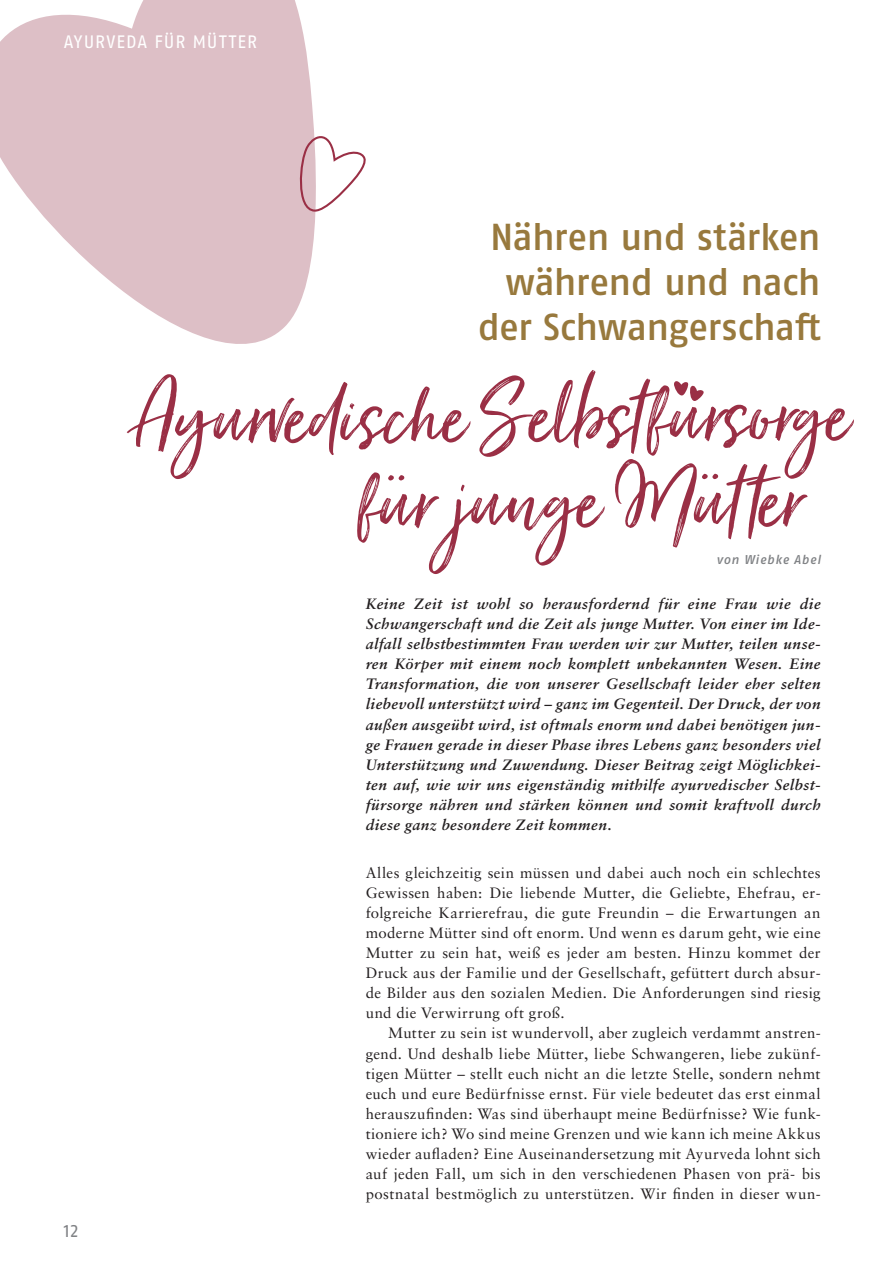
<style>
.page{position:relative;width:893px;height:1263px;background:#fff}
.page>*{position:absolute;margin:0;border:0;box-sizing:border-box;transform-origin:0 0}
.t1{font:108px/85.5px "Just Lovely";color:#9a2f45}
.t2{font:500 37.5px/45px "Fago OT";letter-spacing:-.02em;color:#98793d;text-align:right}
.t3{font:18px "Fago OT";letter-spacing:.055em;color:#fff}
.t4{font:18px "Fago OT";color:#808285}
.t5{font:15px/20.1px "Sabon LT Std";letter-spacing:.03em;color:#231f20;text-align:justify}
.t6{font:italic 700 15px/20.1px "Sabon LT Std";letter-spacing:.03em;color:#231f20;text-align:justify}
.t7{font:italic 500 12.75px "Fago OT";letter-spacing:.06em;color:#808285}
</style>
<div class="page">
<svg style="left:674px;top:381px;width:30px;height:20px"></svg>
<svg style="left:0;top:0;width:316px;height:344px;fill:#ddbfc6"></svg>
<svg style="left:293px;top:130px;width:73px;height:82px"></svg>
<p class="t3" style="left:64px;top:31px;width:195px">AYURVEDA FÜR MÜTTER</p>
<h2 class="t2" style="left:478px;top:214px;width:345px">Nähren und stärken während und nach der Schwangerschaft</h2>
<h1 class="t1" style="left:356px;top:379px;width:495px;text-indent:-224px">Ayurvedische Selbstfursorge für junge Mütter</h1>
<p class="t7" style="left:716px;top:552px;width:106px">von Wiebke Abel</p>
<p class="t4" style="left:64px;top:1220px;width:16px">12</p>
<p class="t6" style="left:366px;top:593px;width:456px">Keine Zeit ist wohl so herausfordernd für eine Frau wie die Schwangerschaft und die Zeit als junge Mutter. Von einer im Ide&shy;alfall selbstbestimmten Frau werden wir zur Mutter, teilen unse&shy;ren Körper mit einem noch komplett unbekannten Wesen. Eine Transformation, die von unserer Gesellschaft leider eher selten liebevoll unterstützt wird – ganz im Gegenteil. Der Druck, der von außen ausgeübt wird, ist oftmals enorm und dabei benötigen jun&shy;ge Frauen gerade in dieser Phase ihres Lebens ganz besonders viel Unterstützung und Zuwendung. Dieser Beitrag zeigt Möglichkei&shy;ten auf, wie wir uns eigenständig mithilfe ayurvedischer Selbst&shy;fürsorge nähren und stärken können und somit kraftvoll durch diese ganz besondere Zeit kommen.</p>
<p class="t5" style="left:366px;top:862px;width:456px">Alles gleichzeitig sein müssen und dabei auch noch ein schlechtes Gewissen haben: Die liebende Mutter, die Geliebte, Ehefrau, er&shy;folgreiche Karrierefrau, die gute Freundin – die Erwartungen an moderne Mütter sind oft enorm. Und wenn es darum geht, wie eine Mutter zu sein hat, weiß es jeder am besten. Hinzu kommet der Druck aus der Familie und der Gesellschaft, gefüttert durch absur&shy;de Bilder aus den sozialen Medien. Die Anforderungen sind riesig und die Verwirrung oft groß.</p>
<p class="t5" style="left:366px;top:1023px;width:456px;text-indent:22px">Mutter zu sein ist wundervoll, aber zugleich verdammt anstren&shy;gend. Und deshalb liebe Mütter, liebe Schwangeren, liebe zukünf&shy;tigen Mütter – stellt euch nicht an die letzte Stelle, sondern nehmt euch und eure Bedürfnisse ernst. Für viele bedeutet das erst einmal herauszufinden: Was sind überhaupt meine Bedürfnisse? Wie funk&shy;tioniere ich? Wo sind meine Grenzen und wie kann ich meine Akkus wieder aufladen? Eine Auseinandersetzung mit Ayurveda lohnt sich auf jeden Fall, um sich in den verschiedenen Phasen von prä- bis postnatal bestmöglich zu unterstützen. Wir finden in dieser wun-</p>
</div>
